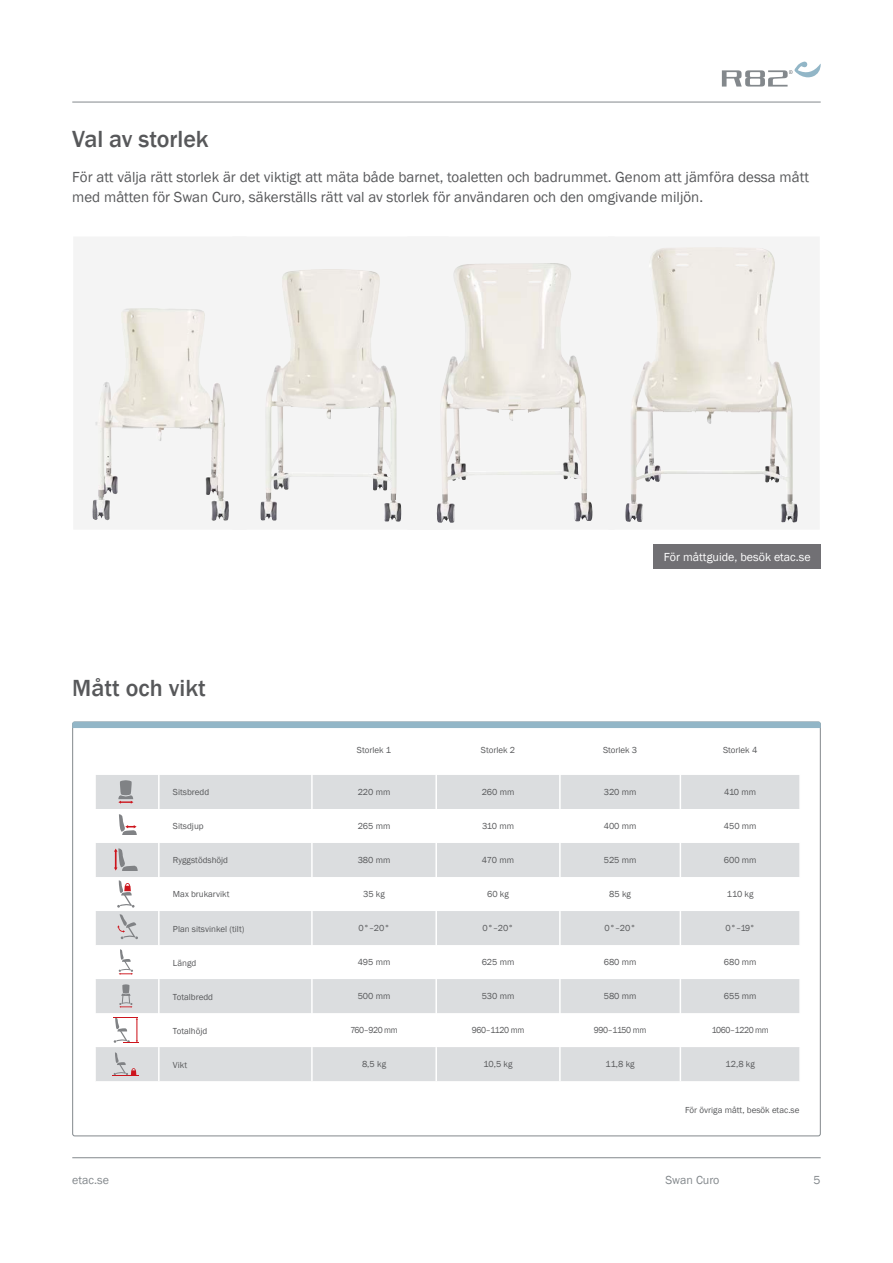
<style>
.page{position:relative;width:893px;height:1263px;background:#fff}
.page>*{position:absolute;margin:0;border:0;box-sizing:border-box;transform-origin:0 0}
._3__Header_-_Intro{font:500 24px "Franklin Gothic";color:#57585a}
._3__Body_-_Intro{font:15px/19.5px "Franklin Gothic";color:#57585a}
._12_GO_TO_NEW{font:12px "Franklin Gothic";color:#fff}
.t1{font:12px "Franklin Gothic";color:#83888c}
._6__Body_-_Facts_cen{font:9px "Franklin Gothic";color:#57585a}
._6__Body_-_Facts_ind{font:9px "Franklin Gothic";color:#57585a}
._6__Body_-_Facts_cen-2{font:9px "Franklin Gothic";letter-spacing:-.04em;color:#57585a;scale:.95 1}
._6__Body_-_Facts_Rig{font:9px "Franklin Gothic";color:#57585a}
._6__Body_-_Facts_cen-3{font:9px "Franklin Gothic";color:#57585a;scale:.95 1}
</style>
<div class="page">
<svg style="left:96px;top:775px;width:703px;height:306px;fill:#dbdddf"></svg>
<hr style="left:311px;top:775px;width:2px;height:34px;background:#fff">
<hr style="left:435px;top:775px;width:2px;height:34px;background:#fff">
<hr style="left:559px;top:775px;width:2px;height:34px;background:#fff">
<hr style="left:680px;top:775px;width:1px;height:34px;background:#fff">
<hr style="left:158px;top:809px;width:2px;height:34px;background:#fff">
<hr style="left:311px;top:809px;width:2px;height:34px;background:#fff">
<hr style="left:435px;top:809px;width:2px;height:34px;background:#fff">
<hr style="left:559px;top:809px;width:2px;height:34px;background:#fff">
<hr style="left:680px;top:809px;width:1px;height:34px;background:#fff">
<hr style="left:311px;top:843px;width:2px;height:34px;background:#fff">
<hr style="left:435px;top:843px;width:2px;height:34px;background:#fff">
<hr style="left:559px;top:843px;width:2px;height:34px;background:#fff">
<hr style="left:680px;top:843px;width:1px;height:34px;background:#fff">
<hr style="left:311px;top:877px;width:2px;height:34px;background:#fff">
<hr style="left:435px;top:877px;width:2px;height:34px;background:#fff">
<hr style="left:559px;top:877px;width:2px;height:34px;background:#fff">
<hr style="left:680px;top:877px;width:1px;height:34px;background:#fff">
<hr style="left:311px;top:911px;width:2px;height:34px;background:#fff">
<hr style="left:435px;top:911px;width:2px;height:34px;background:#fff">
<hr style="left:559px;top:911px;width:2px;height:34px;background:#fff">
<hr style="left:680px;top:911px;width:1px;height:34px;background:#fff">
<hr style="left:311px;top:945px;width:2px;height:34px;background:#fff">
<hr style="left:435px;top:945px;width:2px;height:34px;background:#fff">
<hr style="left:559px;top:945px;width:2px;height:34px;background:#fff">
<hr style="left:680px;top:945px;width:1px;height:34px;background:#fff">
<hr style="left:311px;top:979px;width:2px;height:34px;background:#fff">
<hr style="left:435px;top:979px;width:2px;height:34px;background:#fff">
<hr style="left:559px;top:979px;width:2px;height:34px;background:#fff">
<hr style="left:680px;top:979px;width:1px;height:34px;background:#fff">
<hr style="left:311px;top:1013px;width:2px;height:34px;background:#fff">
<hr style="left:435px;top:1013px;width:2px;height:34px;background:#fff">
<hr style="left:559px;top:1013px;width:2px;height:34px;background:#fff">
<hr style="left:680px;top:1013px;width:1px;height:34px;background:#fff">
<hr style="left:311px;top:1047px;width:2px;height:34px;background:#fff">
<hr style="left:435px;top:1047px;width:2px;height:34px;background:#fff">
<hr style="left:559px;top:1047px;width:2px;height:34px;background:#fff">
<hr style="left:680px;top:1047px;width:1px;height:34px;background:#fff">
<hr style="left:158px;top:843px;width:2px;height:34px;background:#fff">
<hr style="left:158px;top:775px;width:2px;height:34px;background:#fff">
<hr style="left:158px;top:911px;width:2px;height:34px;background:#fff">
<hr style="left:158px;top:979px;width:2px;height:34px;background:#fff">
<hr style="left:158px;top:1047px;width:2px;height:34px;background:#fff">
<hr style="left:158px;top:1013px;width:2px;height:34px;background:#fff">
<svg style="left:118px;top:780px;width:15px;height:24px"></svg>
<svg style="left:119px;top:814px;width:18px;height:21px"></svg>
<svg style="left:114px;top:848px;width:24px;height:23px"></svg>
<svg style="left:117px;top:880px;width:18px;height:28px"></svg>
<svg style="left:119px;top:949px;width:14px;height:26px"></svg>
<svg style="left:119px;top:984px;width:13px;height:24px"></svg>
<svg style="left:114px;top:1017px;width:24px;height:27px"></svg>
<svg style="left:113px;top:1052px;width:26px;height:24px"></svg>
<div style="left:72px;top:722px;width:749px;height:6px;background:#92b6c7"></div>
<svg style="left:117px;top:914px;width:21px;height:25px"></svg>
<div style="left:232px;top:236px;width:217px;height:294px;background:#f4f4f4"></div>
<img style="left:260px;top:270px;width:123px;height:251px">
<div style="left:73px;top:236px;width:174px;height:294px;background:#f4f4f4"></div>
<img style="left:92px;top:308px;width:48px;height:212px">
<div style="left:407px;top:236px;width:208px;height:294px;background:#f4f4f4"></div>
<img style="left:437px;top:263px;width:113px;height:260px">
<div style="left:608px;top:236px;width:212px;height:294px;background:#f4f4f4"></div>
<img style="left:625px;top:247px;width:163px;height:275px">
<hr style="left:72px;top:102px;width:749px;height:1px;background:#83888c">
<hr style="left:72px;top:1157px;width:749px;height:1px;background:#83888c">
<svg style="left:722px;top:62px;width:99px;height:25px"></svg>
<div style="left:653px;top:544px;width:168px;height:25px;background:#717074"></div>
<p class="_3__Header_-_Intro" style="left:72px;top:124px;width:138px">Val av storlek</p>
<p class="_3__Body_-_Intro" style="left:72px;top:168px;width:738px">För att välja rätt storlek är det viktigt att mäta både barnet, toaletten och badrummet. Genom att jämföra dessa mått med måtten för Swan Curo, säkerställs rätt val av storlek för användaren och den omgivande miljön.</p>
<p class="_3__Header_-_Intro" style="left:72px;top:673px;width:135px">Mått och vikt</p>
<p class="_6__Body_-_Facts_ind" style="left:173px;top:787px;width:38px">Sitsbredd</p>
<p class="_6__Body_-_Facts_ind" style="left:173px;top:821px;width:32px">Sitsdjup</p>
<p class="_6__Body_-_Facts_ind" style="left:173px;top:855px;width:57px">Ryggstödshöjd</p>
<p class="_6__Body_-_Facts_ind" style="left:173px;top:889px;width:58px">Max brukarvikt</p>
<p class="_6__Body_-_Facts_ind" style="left:173px;top:923px;width:73px">Plan sitsvinkel (tilt)</p>
<p class="_6__Body_-_Facts_ind" style="left:173px;top:957px;width:25px">Längd</p>
<p class="_6__Body_-_Facts_ind" style="left:173px;top:991px;width:42px">Totalbredd</p>
<p class="_6__Body_-_Facts_ind" style="left:173px;top:1025px;width:36px">Totalhöjd</p>
<p class="_6__Body_-_Facts_ind" style="left:173px;top:1059px;width:16px">Vikt</p>
<p class="_12_GO_TO_NEW" style="left:664px;top:549px;width:148px">För måttguide, besök etac.se</p>
<p class="_6__Body_-_Facts_cen" style="left:357px;top:744px;width:36px">Storlek 1</p>
<p class="_6__Body_-_Facts_cen" style="left:481px;top:744px;width:36px">Storlek 2</p>
<p class="_6__Body_-_Facts_cen" style="left:603px;top:744px;width:36px">Storlek 3</p>
<p class="_6__Body_-_Facts_cen" style="left:723px;top:744px;width:36px">Storlek 4</p>
<p class="_6__Body_-_Facts_cen" style="left:358px;top:786px;width:34px">220 mm</p>
<p class="_6__Body_-_Facts_cen" style="left:482px;top:786px;width:34px">260 mm</p>
<p class="_6__Body_-_Facts_cen" style="left:604px;top:786px;width:34px">320 mm</p>
<p class="_6__Body_-_Facts_cen" style="left:724px;top:786px;width:33px">410 mm</p>
<p class="_6__Body_-_Facts_cen" style="left:358px;top:820px;width:34px">265 mm</p>
<p class="_6__Body_-_Facts_cen" style="left:482px;top:820px;width:34px">310 mm</p>
<p class="_6__Body_-_Facts_cen" style="left:604px;top:820px;width:34px">400 mm</p>
<p class="_6__Body_-_Facts_cen" style="left:724px;top:820px;width:34px">450 mm</p>
<p class="_6__Body_-_Facts_cen" style="left:358px;top:854px;width:34px">380 mm</p>
<p class="_6__Body_-_Facts_cen" style="left:482px;top:854px;width:34px">470 mm</p>
<p class="_6__Body_-_Facts_cen" style="left:604px;top:854px;width:34px">525 mm</p>
<p class="_6__Body_-_Facts_cen" style="left:724px;top:854px;width:34px">600 mm</p>
<p class="_6__Body_-_Facts_cen" style="left:363px;top:888px;width:23px">35 kg</p>
<p class="_6__Body_-_Facts_cen" style="left:487px;top:888px;width:23px">60 kg</p>
<p class="_6__Body_-_Facts_cen" style="left:609px;top:888px;width:23px">85 kg</p>
<p class="_6__Body_-_Facts_cen" style="left:727px;top:888px;width:28px">110 kg</p>
<p class="_6__Body_-_Facts_cen" style="left:359px;top:922px;width:33px">0°–20°</p>
<p class="_6__Body_-_Facts_cen" style="left:482px;top:922px;width:33px">0°–20°</p>
<p class="_6__Body_-_Facts_cen" style="left:605px;top:922px;width:33px">0°–20°</p>
<p class="_6__Body_-_Facts_cen" style="left:725px;top:922px;width:31px">0°–19°</p>
<p class="_6__Body_-_Facts_cen" style="left:358px;top:957px;width:34px">495 mm</p>
<p class="_6__Body_-_Facts_cen" style="left:482px;top:957px;width:34px">625 mm</p>
<p class="_6__Body_-_Facts_cen" style="left:604px;top:957px;width:34px">680 mm</p>
<p class="_6__Body_-_Facts_cen" style="left:724px;top:957px;width:34px">680 mm</p>
<p class="_6__Body_-_Facts_cen" style="left:358px;top:991px;width:34px">500 mm</p>
<p class="_6__Body_-_Facts_cen" style="left:482px;top:991px;width:34px">530 mm</p>
<p class="_6__Body_-_Facts_cen" style="left:604px;top:991px;width:34px">580 mm</p>
<p class="_6__Body_-_Facts_cen" style="left:724px;top:991px;width:34px">655 mm</p>
<p class="_6__Body_-_Facts_cen-3" style="left:350px;top:1025px;width:51px">760–920 mm</p>
<p class="_6__Body_-_Facts_cen-2" style="left:472px;top:1025px;width:57px">960–1120 mm</p>
<p class="_6__Body_-_Facts_cen-2" style="left:594px;top:1025px;width:57px">990–1150 mm</p>
<p class="_6__Body_-_Facts_cen-2" style="left:712px;top:1025px;width:62px">1060–1220 mm</p>
<p class="_6__Body_-_Facts_cen" style="left:362px;top:1059px;width:26px">8,5 kg</p>
<p class="_6__Body_-_Facts_cen" style="left:483px;top:1059px;width:31px">10,5 kg</p>
<p class="_6__Body_-_Facts_cen" style="left:606px;top:1059px;width:31px">11,8 kg</p>
<p class="_6__Body_-_Facts_cen" style="left:725px;top:1059px;width:31px">12,8 kg</p>
<p class="_6__Body_-_Facts_Rig" style="left:685px;top:1104px;width:116px">För övriga mått, besök etac.se</p>
<h3 class="t1" style="left:72px;top:1173px;width:38px">etac.se</h3>
<h3 class="t1" style="left:665px;top:1173px;width:55px">Swan Curo</h3>
<h3 class="t1" style="left:814px;top:1173px;width:9px">5</h3>
</div>
